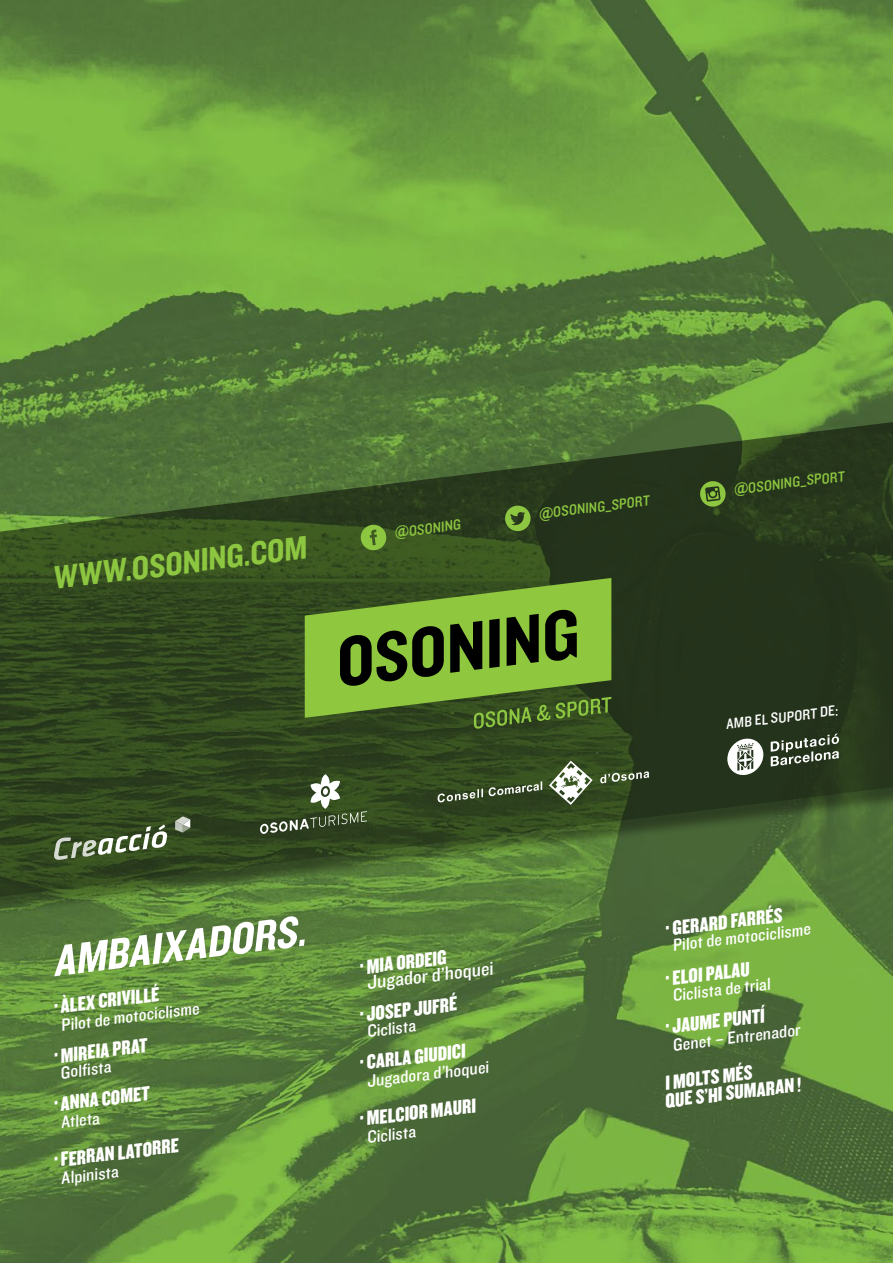
<style>
.page{position:relative;width:893px;height:1263px;background:#fff}
.page>*{position:absolute;margin:0;border:0;box-sizing:border-box;transform-origin:0 0}
.t1{font:italic 45px "Knockout HTF50 Welterweight";color:#fff}
.t2{font:33.6px "Knockout HTF50 Welterweight";color:#8dc640}
.t3{font:21px/17.7px "Knockout HTF69 Full Liteweight";color:#fff}
.t4{font:19.8px "Knockout HTF30 Junior Welterwt";color:#fff}
.t5{font:17.85px "Knockout HTF30 Junior Welterwt";color:#fff}
.t6{font:15px "Knockout HTF30 Junior Welterwt";color:#8dc640}
.t7{font:15px "Knockout HTF30 Junior Welterwt";color:#fff}
.s1{font-family:"Kipp No 1"}
.s2{font-size:24px}
</style>
<div class="page">
<img style="left:0;top:0;width:893px;height:1263px">
<div style="left:0;top:300px;width:893px;height:629px;background:#000;opacity:.75"></div>
<svg style="left:0;top:298px;width:893px;height:612px;background:#415d2b"></svg>
<svg style="left:360px;top:480px;width:366px;height:71px;background:#2d401e"></svg>
<svg style="left:53px;top:824px;width:115px;height:37px;background:#5f714e"></svg>
<svg style="left:175px;top:815px;width:15px;height:18px"></svg>
<svg style="left:260px;top:772px;width:107px;height:62px;background:#4c5e3b"></svg>
<svg style="left:438px;top:788px;width:45px;height:15px"></svg>
<svg style="left:489px;top:781px;width:53px;height:15px"></svg>
<svg style="left:549px;top:758px;width:44px;height:50px"></svg>
<svg style="left:600px;top:771px;width:49px;height:13px"></svg>
<svg style="left:771px;top:733px;width:68px;height:34px;background:#596452"></svg>
<svg style="left:727px;top:736px;width:36px;height:41px"></svg>
<svg style="left:305px;top:578px;width:306px;height:151px;background:#5d822b"></svg>
<svg style="left:798px;top:1077px;width:3px;height:15px"></svg>
<h2 class="t2" style="left:51px;top:561px;width:255px;rotate:-7deg">www.osoning.com</h2>
<p class="t6" style="left:394px;top:524px;width:67px;rotate:-7deg"><span class="s1">@</span>Osoning</p>
<p class="t6" style="left:538px;top:506px;width:110px;rotate:-7deg"><span class="s1">@</span>Osoning_sport</p>
<p class="t6" style="left:733px;top:481px;width:110px;rotate:-7deg"><span class="s1">@</span>Osoning_sport</p>
<p class="t7" style="left:725px;top:716px;width:114px;rotate:-7deg">AMB EL SUPORT DE:</p>
<h1 class="t1" style="left:49px;top:938px;width:255px;rotate:-7deg">AMBAIXADORS.</h1>
<p class="t3" style="left:52px;top:998px;width:108px;rotate:-7deg"><span class="s2">·</span> Àlex Crivillé</p>
<p class="t5" style="left:60px;top:1016px;width:140px;rotate:-7deg">Pilot de motociclisme</p>
<p class="t3" style="left:52px;top:1048px;width:96px;rotate:-7deg"><span class="s2">·</span>Mireia Prat</p>
<p class="t5" style="left:59px;top:1063px;width:53px;rotate:-7deg">Golfi sta</p>
<p class="t3" style="left:52px;top:1096px;width:98px;rotate:-7deg"><span class="s2">·</span> Anna Comet</p>
<p class="t5" style="left:60px;top:1113px;width:40px;rotate:-7deg">Atleta</p>
<p class="t3" style="left:52px;top:1152px;width:127px;rotate:-7deg"><span class="s2">·</span>Ferran Latorre</p>
<p class="t5" style="left:60px;top:1169px;width:59px;rotate:-7deg">Alpinista</p>
<p class="t3" style="left:358px;top:959px;width:89px;rotate:-7deg"><span class="s2">·</span> Mia Ordeig</p>
<p class="t4" style="left:365px;top:973px;width:129px;rotate:-7deg">Jugadord’hoquei</p>
<p class="t3" style="left:358px;top:1007px;width:100px;rotate:-7deg"><span class="s2">·</span> Josep Jufré</p>
<p class="t5" style="left:365px;top:1022px;width:51px;rotate:-7deg">Ciclista</p>
<p class="t3" style="left:358px;top:1055px;width:108px;rotate:-7deg"><span class="s2">·</span> Carla Giudici</p>
<p class="t5" style="left:366px;top:1072px;width:124px;rotate:-7deg">Jugadora d’hoquei</p>
<p class="t3" style="left:358px;top:1111px;width:119px;rotate:-7deg"><span class="s2">·</span> Melcior Mauri</p>
<p class="t5" style="left:365px;top:1128px;width:51px;rotate:-7deg">Ciclista</p>
<p class="t3" style="left:664px;top:921px;width:119px;rotate:-7deg"><span class="s2">·</span> Gerard Farrés</p>
<p class="t5" style="left:671px;top:936px;width:140px;rotate:-7deg">Pilot de motociclisme</p>
<p class="t3" style="left:664px;top:971px;width:86px;rotate:-7deg"><span class="s2">·</span>Eloi Palau</p>
<p class="t5" style="left:671px;top:986px;width:100px;rotate:-7deg">Ciclista de trial</p>
<p class="t3" style="left:664px;top:1019px;width:102px;rotate:-7deg"><span class="s2">·</span> Jaume Puntí</p>
<p class="t5" style="left:671px;top:1036px;width:134px;rotate:-7deg">Genet – Entrenador</p>
<p class="t3" style="left:664px;top:1075px;width:32px;rotate:-7deg">I MOLTS</p>
<p class="t3" style="left:661px;top:1075px;width:103px;text-indent:60px;rotate:-7deg">MÉS<br>QUE S’HI SU MARAN</p>
</div>
